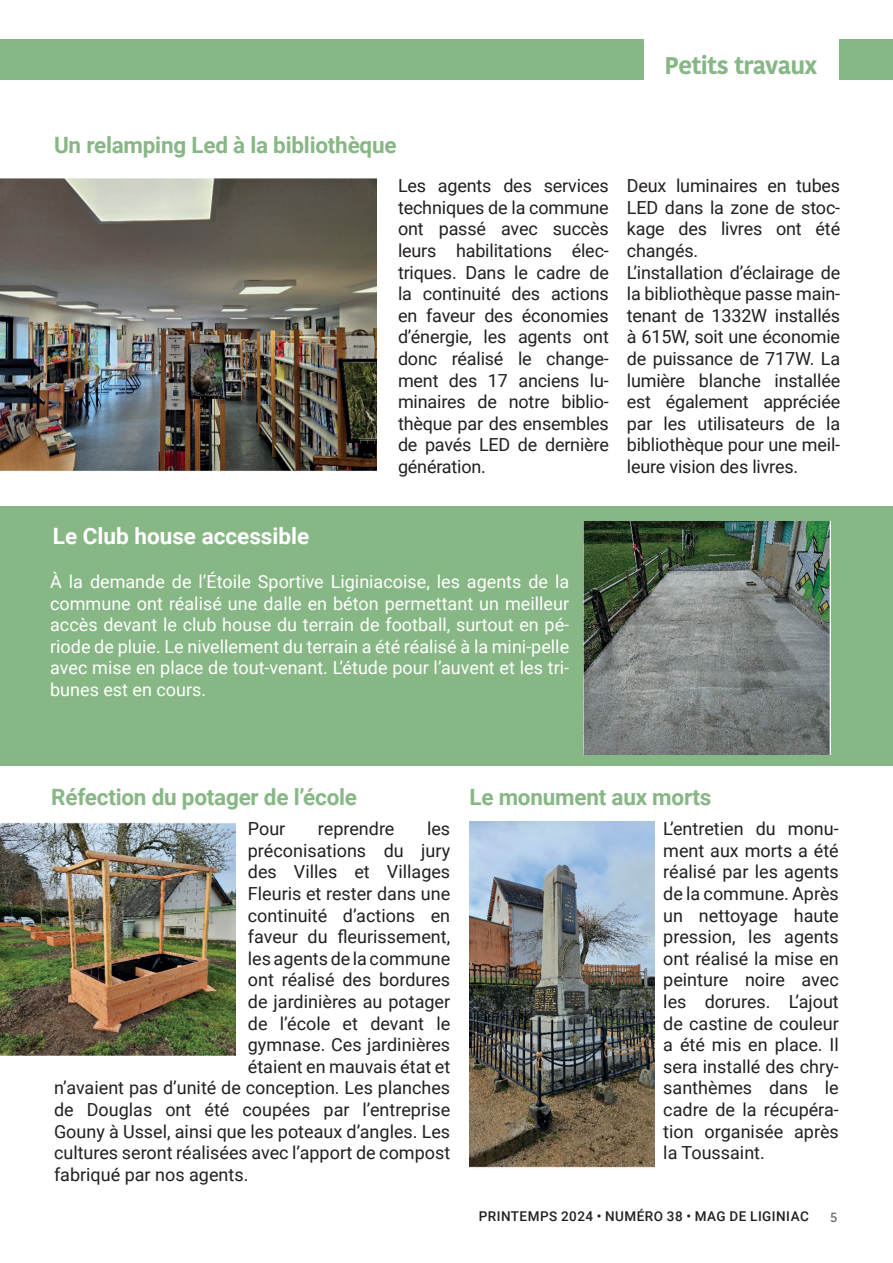
<style>
.page{position:relative;width:893px;height:1263px;background:#fff}
.page>*{position:absolute;margin:0;border:0;box-sizing:border-box;transform-origin:0 0}
.t1{font:700 24px "Kohinoor Bangla";letter-spacing:-.02em;color:#87b785}
.t2{font:700 22.5px "Roboto";letter-spacing:-.01em;color:#87b785}
.t3{font:700 22.5px "Roboto";color:#fff}
.t4{font:18px/21.6px "Roboto";color:#231f20;text-align:justify}
.t5{font:18px/21.6px "Roboto";color:#fff;text-align:justify}
.t6{font:500 13.5px "Roboto";letter-spacing:.035em;color:#231f20}
.t7{font:500 13.5px "Kohinoor Bangla";color:#636366}
</style>
<div class="page">
<div style="left:0;top:39px;width:893px;height:41px;background:#87b785"></div>
<div style="left:0;top:506px;width:893px;height:259px;background:#87b785"></div>
<div style="left:644px;top:29px;width:194px;height:64px;background:#fff"></div>
<img style="left:0;top:179px;width:377px;height:292px">
<img style="left:584px;top:521px;width:246px;height:234px">
<img style="left:0;top:823px;width:235px;height:232px">
<img style="left:470px;top:822px;width:185px;height:346px">
<p class="t2" style="left:54px;top:129px;width:344px">Un relamping Led à la bibliothèque</p>
<p class="t1" style="left:665px;top:44px;width:154px">Petits travaux</p>
<p class="t3" style="left:53px;top:520px;width:258px">Le Club house accessible</p>
<p class="t4" style="left:398px;top:174px;width:212px">Les agents des services techniques de la commune ont passé avec succès leurs habilitations élec&shy;triques. Dans le cadre de la continuité des actions en faveur des économies d’énergie, les agents ont donc réalisé le change&shy;ment des 17 anciens lu&shy;minaires de notre biblio&shy;thèque par des ensembles de pavés LED de dernière génération.</p>
<p class="t4" style="left:627px;top:174px;width:215px">Deux luminaires en tubes LED dans la zone de stoc&shy;kage des livres ont été changés.</p>
<p class="t4" style="left:627px;top:261px;width:215px">L’installation d’éclairage de la bibliothèque passe main&shy;tenant de 1332W installés à 615W, soit une économie de puissance de 717W. La lumière blanche installée est également appréciée par les utilisateurs de la bibliothèque pour une meil&shy;leure vision des livres.</p>
<p class="t5" style="left:50px;top:570px;width:520px">À la demande de l’Étoile Sportive Liginiacoise, les agents de la commune ont réalisé une dalle en béton permettant un meilleur accès devant le club house du terrain de football, surtout en pé&shy;riode de pluie. Le nivellement du terrain a été réalisé à la mini-pelle avec mise en place de tout-venant. L’étude pour l’auvent et les tri&shy;bunes est en cours.</p>
<p class="t2" style="left:51px;top:781px;width:307px">Réfection du potager de l’école</p>
<p class="t2" style="left:469px;top:781px;width:244px">Le monument aux morts</p>
<p class="t4" style="left:248px;top:817px;width:39px">Pour</p>
<p class="t4" style="left:318px;top:817px;width:78px">reprendre</p>
<p class="t4" style="left:427px;top:817px;width:25px">les</p>
<p class="t4" style="left:248px;top:839px;width:204px">préconisations du jury</p>
<p class="t4" style="left:248px;top:860px;width:204px">des Villes et Villages</p>
<p class="t4" style="left:248px;top:882px;width:204px">Fleuris et rester dans une</p>
<p class="t4" style="left:248px;top:904px;width:204px">continuité d’actions en</p>
<p class="t4" style="left:248px;top:925px;width:204px">faveur du fleurissement,</p>
<p class="t4" style="left:248px;top:947px;width:204px">les agents de la commune</p>
<p class="t4" style="left:248px;top:968px;width:204px">ont réalisé des bordures</p>
<p class="t4" style="left:248px;top:990px;width:204px">de jardinières au potager</p>
<p class="t4" style="left:248px;top:1012px;width:204px">de l’école et devant le</p>
<p class="t4" style="left:248px;top:1033px;width:204px">gymnase. Ces jardinières</p>
<p class="t4" style="left:248px;top:1055px;width:204px">étaient en mauvais état et</p>
<p class="t4" style="left:54px;top:1076px;width:398px">n’avaient pas d’unité de conception. Les planches</p>
<p class="t4" style="left:54px;top:1098px;width:398px">de Douglas ont été coupées par l’entreprise</p>
<p class="t4" style="left:54px;top:1120px;width:398px">Gouny à Ussel, ainsi que les poteaux d’angles. Les</p>
<p class="t4" style="left:54px;top:1141px;width:398px">cultures seront réalisées avec l’apport de compost</p>
<p class="t4" style="left:54px;top:1163px;width:196px">fabriqué par nos agents.</p>
<p class="t4" style="left:663px;top:817px;width:177px">L’entretien du monu&shy;ment aux morts a été réalisé par les agents de la commune. Après un nettoyage haute pression, les agents ont réalisé la mise en peinture noire avec les dorures. L’ajout de castine de couleur a été mis en place. Il sera installé des chry&shy;santhèmes dans le cadre de la récupéra&shy;tion organisée après la Toussaint.</p>
<p class="t6" style="left:479px;top:1207px;width:331px">PRINTEMPS 2024 • NUMÉRO 38 • MAG DE LIGINIAC</p>
<p class="t7" style="left:830px;top:1206px;width:9px">5</p>
</div>
